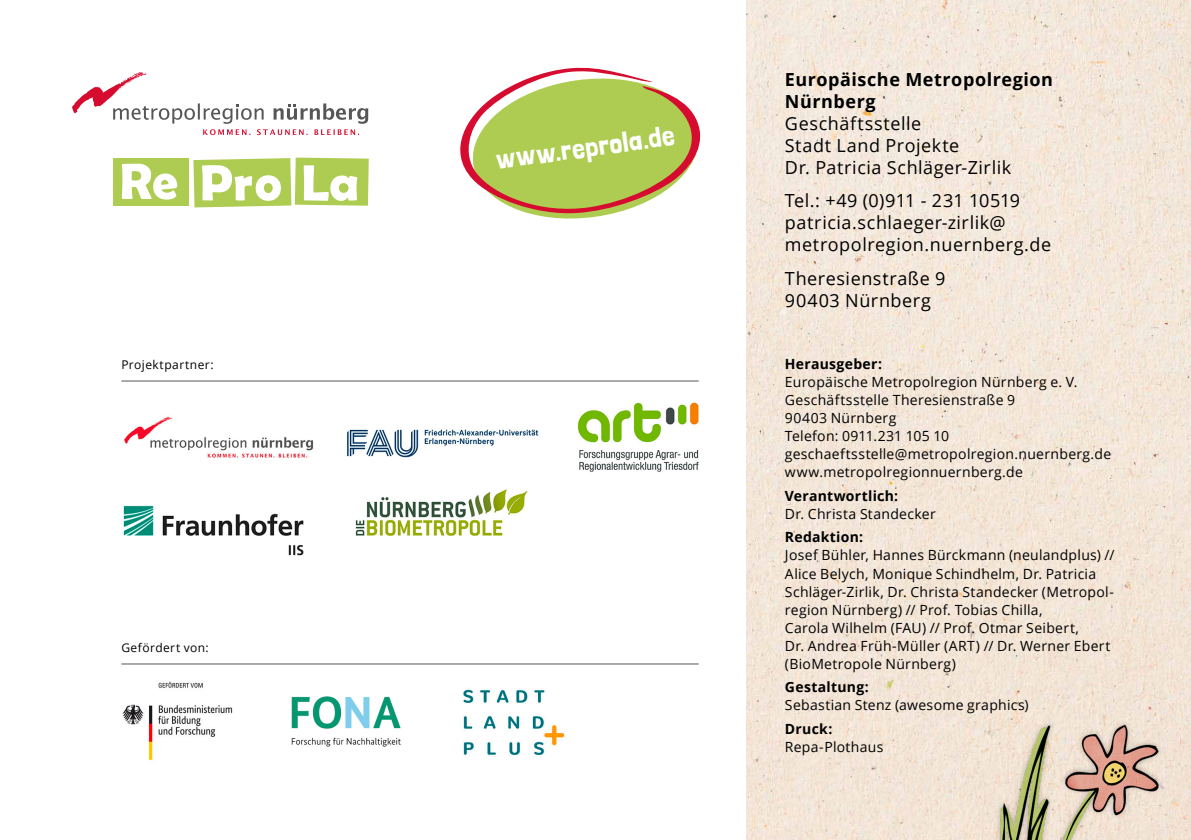
<style>
.page{position:relative;width:1191px;height:840px;background:#fff}
.page>*{position:absolute;margin:0;border:0;box-sizing:border-box;transform-origin:0 0}
.t1{font:28px "Londrina Solid";color:#fff}
.t2{font:18px/22px "Open Sans";letter-spacing:.03em;color:#000}
.t3{font:700 18px/22px "Open Sans";letter-spacing:.03em;color:#000}
.t4{font:14px/18px "Open Sans";letter-spacing:.02em;color:#000}
.t5{font:700 14px "Open Sans";letter-spacing:.02em;color:#000}
.t6{font:12px "Open Sans";letter-spacing:.035em;color:#000}
</style>
<div class="page">
<img style="left:746px;top:0;width:445px;height:839px">
<img style="left:123px;top:402px;width:576px;height:154px">
<hr style="left:121px;top:380px;width:577px;height:1px;background:#565656">
<svg style="left:460px;top:67px;width:241px;height:152px"></svg>
<svg style="left:72px;top:72px;width:296px;height:63px"></svg>
<div style="left:113px;top:158px;width:76px;height:47px;background:#aecc52"></div>
<svg style="left:122px;top:163px;width:55px;height:36px"></svg>
<svg style="left:193px;top:157px;width:176px;height:50px"></svg>
<img style="left:122px;top:681px;width:443px;height:80px">
<hr style="left:121px;top:663px;width:577px;height:1px;background:#565656">
<img style="left:952px;top:688px;width:221px;height:151px">
<p class="t6" style="left:121px;top:356px;width:94px">Projektpartner:</p>
<p class="t6" style="left:121px;top:638px;width:89px">Gefördert von:</p>
<h1 class="t1" style="left:494px;top:143px;width:181px;rotate:-8deg">www.reprola.de</h1>
<p class="t3" style="left:785px;top:68px;width:269px">Europäische Metropolregion<br>Nürnberg</p>
<p class="t2" style="left:785px;top:112px;width:228px">Geschäftsstelle<br>Stadt Land Projekte<br>Dr. Patricia Schläger-Zirlik</p>
<p class="t2" style="left:785px;top:189px;width:268px">Tel.: +49 (0)911 - 231 10519 patricia.schlaeger-zirlik@ metropolregion.nuernberg.de</p>
<p class="t2" style="left:785px;top:266px;width:162px">Theresienstraße 9<br>90403 Nürnberg</p>
<p class="t5" style="left:785px;top:354px;width:99px">Herausgeber:</p>
<p class="t4" style="left:785px;top:372px;width:328px">Europäische Metropolregion Nürnberg e. V.<br>Geschäftsstelle Theresienstraße 9<br>90403 Nürnberg<br>Telefon: 0911.231 105 10 geschaeftsstelle@metropolregion.nuernberg.de www.metropolregionnuernberg.de</p>
<p class="t5" style="left:785px;top:485px;width:115px">Verantwortlich:</p>
<p class="t4" style="left:785px;top:504px;width:152px">Dr. Christa Standecker</p>
<p class="t5" style="left:785px;top:527px;width:80px">Redaktion:</p>
<p class="t4" style="left:785px;top:545px;width:331px">Josef Bühler, Hannes Bürckmann (neulandplus) // Alice Belych, Monique Schindhelm, Dr. Patricia Schläger-Zirlik, Dr. Christa Standecker (Metropol&shy;region Nürnberg) // Prof. Tobias Chilla,<br>Carola Wilhelm (FAU) // Prof. Otmar Seibert,<br>Dr. Andrea Früh-Müller (ART) // Dr. Werner Ebert (BioMetropole Nürnberg)</p>
<p class="t5" style="left:785px;top:677px;width:85px">Gestaltung:</p>
<p class="t4" style="left:785px;top:695px;width:245px">Sebastian Stenz (awesome graphics)</p>
<p class="t5" style="left:785px;top:718px;width:49px">Druck:</p>
<p class="t4" style="left:785px;top:737px;width:100px">Repa-Plothaus</p>
</div>
